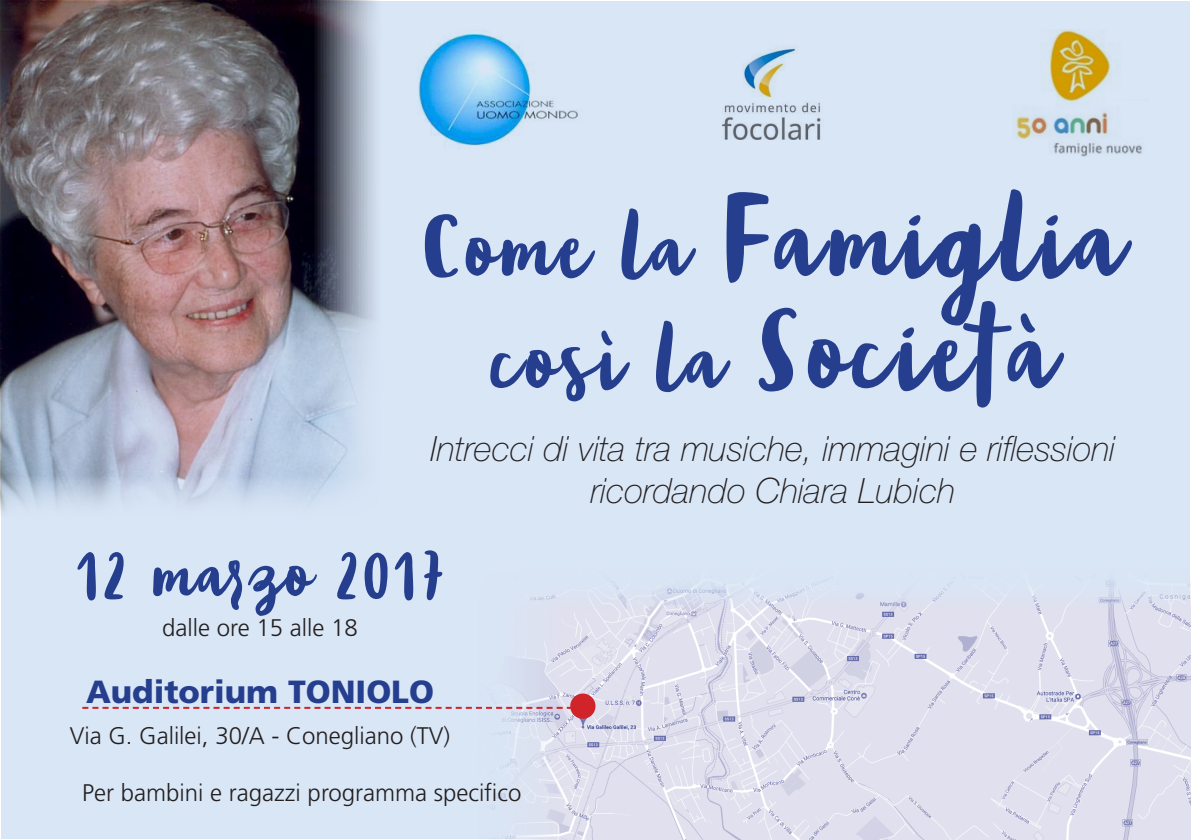
<style>
.page{position:relative;width:1191px;height:840px;background:#fff}
.page>*{position:absolute;margin:0;border:0;box-sizing:border-box;transform-origin:0 0}
.t1{font:93.4px "Blog Script";letter-spacing:.04em;color:#253f8e}
.t2{font:57.6px "Blog Script";letter-spacing:.04em;color:#253f8e}
.t3{font:italic 100 34.8px/41.8px "Helvetica Neue";color:#231f20;text-align:center}
.t4{font:900 32px "Frutiger LT Pro";color:#253f8e}
.t5{font:300 24px "Frutiger LT Pro";color:#231f20}
.s1{font-size:72.6px}
</style>
<div class="page">
<div style="left:1px;top:1px;width:1189px;height:837px;background:#d9e6f6"></div>
<img style="left:0;top:0;width:376px;height:511px">
<img style="left:462px;top:581px;width:729px;height:258px">
<div style="left:570px;top:693px;width:25px;height:25px;background:#d1232a;border-radius:50%"></div>
<svg style="left:82px;top:706px;width:489px;height:2px"></svg>
<img style="left:1015px;top:29px;width:127px;height:127px">
<img style="left:418px;top:31px;width:160px;height:118px">
<img style="left:721px;top:46px;width:100px;height:94px">
<p class="t1" style="left:422px;top:188px;width:703px"><span class="s1">Come la</span> Famiglia</p>
<p class="t1" style="left:490px;top:300px;width:567px"><span class="s1">così la</span> Società</p>
<p class="t3" style="left:430px;top:428px;width:686px">Intrecci di vita tra musiche, immagini e riflessioni ricordando Chiara Lubich</p>
<p class="t2" style="left:76px;top:541px;width:370px">12 marzo 2017</p>
<p class="t5" style="left:162px;top:613px;width:197px">dalle ore 15 alle 18</p>
<p class="t4" style="left:86px;top:671px;width:349px">Auditorium TONIOLO</p>
<p class="t5" style="left:70px;top:720px;width:382px">Via G. Galilei, 30/A - Conegliano (TV)</p>
<p class="t5" style="left:82px;top:778px;width:441px">Per bambini e ragazzi programma specifico</p>
</div>
